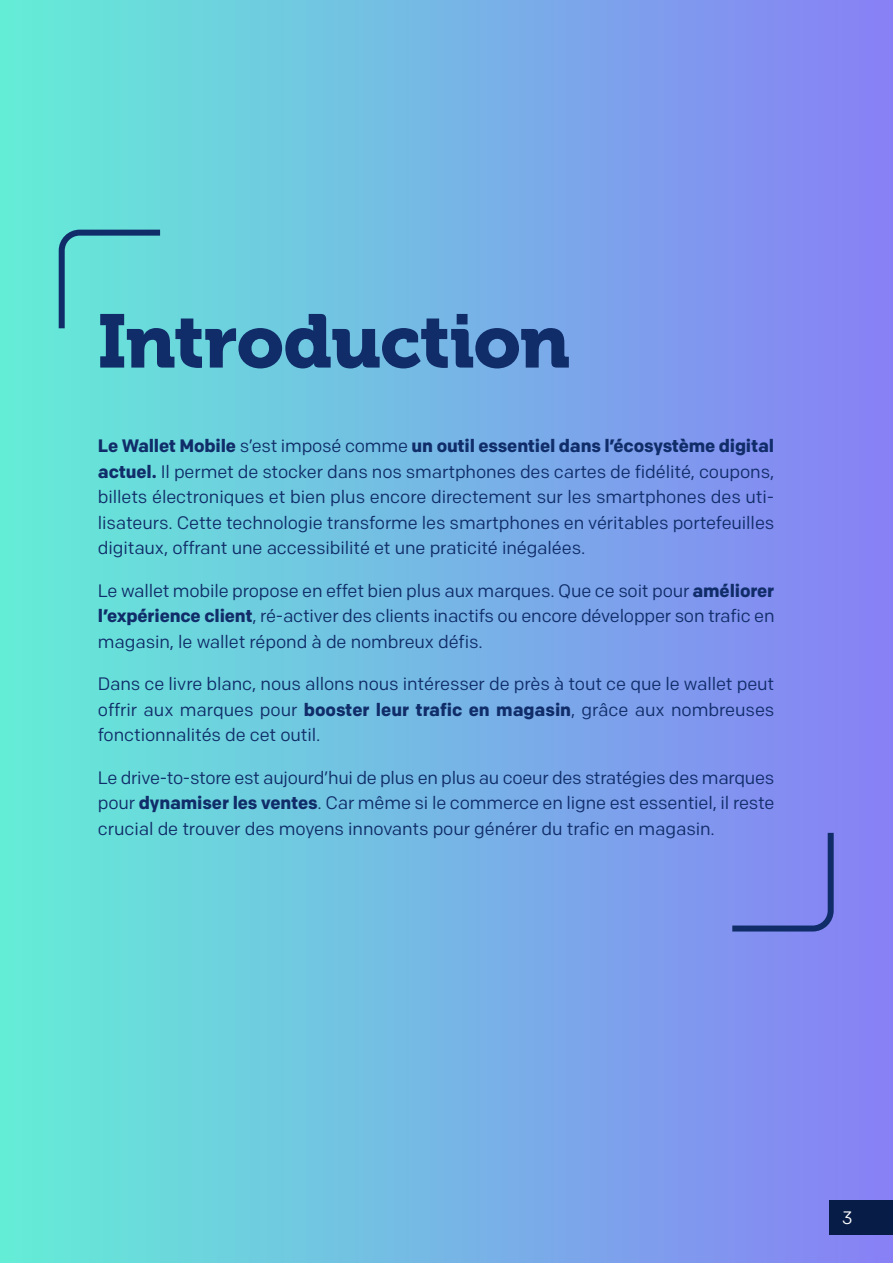
<style>
.page{position:relative;width:893px;height:1263px;background:#fff}
.page>*{position:absolute;margin:0;border:0;box-sizing:border-box;transform-origin:0 0}
.Titre_Chapitre{font:75px "Museo 900";letter-spacing:-.015em;color:#102d69}
.Paragraph_exemple{font:18px/25.5px "Colfax";letter-spacing:-.005em;color:#102d69;text-align:justify}
.t1{font:18px "Colfax";color:#fff}
.s1{font-weight:700}
</style>
<div class="page">
<div style="left:0;top:0;width:893px;height:1263px;background:linear-gradient(to right,#64edd6,#887ff5)"></div>
<svg style="left:56px;top:227px;width:110px;height:107px"></svg>
<svg style="left:726px;top:827px;width:111px;height:107px"></svg>
<div style="left:829px;top:1200px;width:64px;height:34px;background:#071c47"></div>
<p class="Titre_Chapitre" style="left:98px;top:299px;width:474px">Introduction</p>
<p class="Paragraph_exemple" style="left:98px;top:433px;width:678px"><span class="s1">Le Wallet Mobile</span> s’est imposé comme <span class="s1">un outil essentiel dans l’écosystème digital actuel.</span> Il permet de stocker dans nos smartphones des cartes de fidélité, coupons, billets électroniques et bien plus encore directement sur les smartphones des uti&shy;lisateurs. Cette technologie transforme les smartphones en véritables portefeuilles digitaux, offrant une accessibilité et une praticité inégalées.</p>
<p class="Paragraph_exemple" style="left:98px;top:578px;width:678px">Le wallet mobile propose en effet bien plus aux marques. Que ce soit pour <span class="s1">améliorer l’expérience client</span>, ré-activer des clients inactifs ou encore développer son trafic en magasin, le wallet répond à de nombreux défis.</p>
<p class="Paragraph_exemple" style="left:98px;top:671px;width:678px">Dans ce livre blanc, nous allons nous intéresser de près à tout ce que le wallet peut offrir aux marques pour <span class="s1">booster leur trafic en magasin</span>, grâce aux nombreuses fonctionnalités de cet outil.</p>
<p class="Paragraph_exemple" style="left:98px;top:765px;width:678px">Le drive-to-store est aujourd’hui de plus en plus au coeur des stratégies des marques pour <span class="s1">dynamiser les ventes</span>. Car même si le commerce en ligne est essentiel, il reste crucial de trouver des moyens innovants pour générer du trafic en magasin.</p>
<p class="t1" style="left:842px;top:1206px;width:12px">3</p>
</div>
